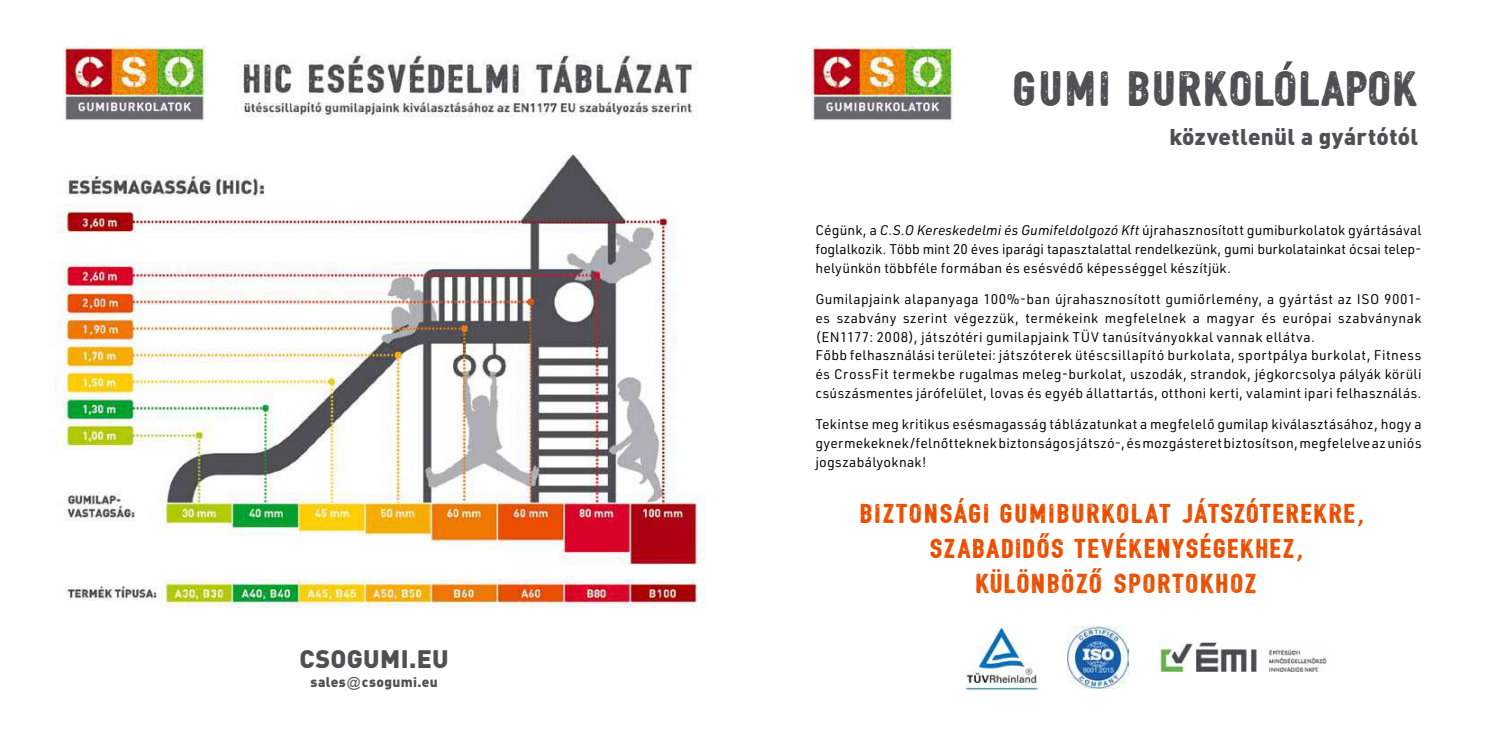
<style>
.page{position:relative;width:1489px;height:745px;background:#fff}
.page>*{position:absolute;margin:0;border:0;box-sizing:border-box;transform-origin:0 0}
.t1{font:47.5px "Bushcraft distress";letter-spacing:.07em;color:#504f53}
.t2{font:26.25px/35px "Bushcraft distress";letter-spacing:.085em;color:#ea4f00;text-align:center}
.t3{font:26.25px "Bushcraft textured";letter-spacing:.075em;color:#ea4f00}
.t4{font:900 25px "DIN";letter-spacing:.01em;color:#504f53}
.t5{font:23.75px "Bushcraft textured";color:#ea4f00}
.t6{font:900 22.5px "DIN";letter-spacing:.015em;color:#504f53}
.t7{font:13.75px/18.8px "URWDIN";letter-spacing:.03em;color:#000;text-align:justify}
.t8{font:900 13.75px "DIN";letter-spacing:.025em;color:#504f53}
.s1{font-family:"Gill Sans";font-weight:400}
.s2{font-family:"DIN";font-weight:500;font-size:52.5px}
.s3{font-style:italic}
.s4{font-family:"DIN";font-weight:500;font-size:28.75px}
.s5{font-family:"Calibri";font-weight:700;font-size:23.75px}
.s6{font-family:"Bushcraft textured";color:#fff}
.s7{font-family:"Bushcraft distress"}
</style>
<div class="page">
<img style="left:56px;top:53px;width:649px;height:555px">
<div style="left:0;top:0;width:225px;height:169px;background:#fff"></div>
<img style="left:811px;top:46px;width:142px;height:75px">
<img style="left:64px;top:46px;width:142px;height:75px">
<img style="left:965px;top:626px;width:72px;height:64px">
<img style="left:1067px;top:626px;width:61px;height:62px">
<img style="left:1158px;top:642px;width:169px;height:29px">
<h3 class="t4" style="left:299px;top:641px;width:151px">CSOGUMI.EU</h3>
<p class="t8" style="left:310px;top:672px;width:128px">sales<span class="s1">@</span>csogumi.eu</p>
<h1 class="t1" style="left:1014px;top:62px;width:405px">GUMI BURKOLO<span class="s2">´</span>LAPOK</h1>
<h3 class="t6" style="left:1169px;top:122px;width:250px">közvetlenül a gyártótól</h3>
<p class="t7" style="left:815px;top:220px;width:607px">Cégünk, a <span class="s3">C.S.O Kereskedelmi és Gumifeldolgozó Kft</span> újrahasznosított gumiburkolatok gyártásával foglalkozik. Több mint 20 éves iparági tapasztalattal rendelkezünk, gumi burkolatainkat ócsai telep&shy;helyünkön többféle formában és esésvédő képességgel készítjük.</p>
<p class="t7" style="left:815px;top:289px;width:607px;text-align:left">Gumilapjaink alapanyaga 100%-ban újrahasznosított gumiőrlemény, a gyártást az ISO 9001- es szabvány szerint végezzük, termékeink megfelelnek a magyar és európai szabványnak (EN1177: 2008), játszótéri gumilapjaink TÜV tanúsítványokkal vannak ellátva.<br>Főbb felhasználási területei: játszóterek ütéscsillapító burkolata, sportpálya burkolat, Fitness és CrossFit termekbe rugalmas meleg-burkolat, uszodák, strandok, jégkorcsolya pályák körüli csúszásmentes járófelület, lovas és egyéb állattartás, otthoni kerti, valamint ipari felhasználás.</p>
<p class="t7" style="left:815px;top:414px;width:607px">Tekintse meg kritikus esésmagasság táblázatunkat a megfelelő gumilap kiválasztásához, hogy a gyermekeknek/felnőtteknek biztonságos játszó-, és mozgásteret biztosítson, megfelelve az uniós jogszabályoknak!</p>
<h2 class="t2" style="left:860px;top:496px;width:513px">BIZTONSA<span class="s4">´</span>GI GUMIBURKOLAT JA<span class="s4">´</span>TSZO<span class="s4">´</span>TEREKRE<span class="s5">,</span><span class="s6">,<br></span>SZABADID<span class="s4">´´</span>OS TEV<span class="s4">´</span>EKENYS<span class="s4">´</span>EGEKHEZ<span class="s5">,</span></h2>
<h2 class="t3" style="left:976px;top:572px;width:282px">KULONBOZ<span class="s4">´´</span><span class="s7">O</span> SPORTOKHOZ</h2>
<h3 class="t5" style="left:992px;top:553px;width:10px">..</h3>
<h3 class="t5" style="left:1019px;top:553px;width:10px">..</h3>
<h3 class="t5" style="left:1064px;top:553px;width:10px">..</h3>
</div>
